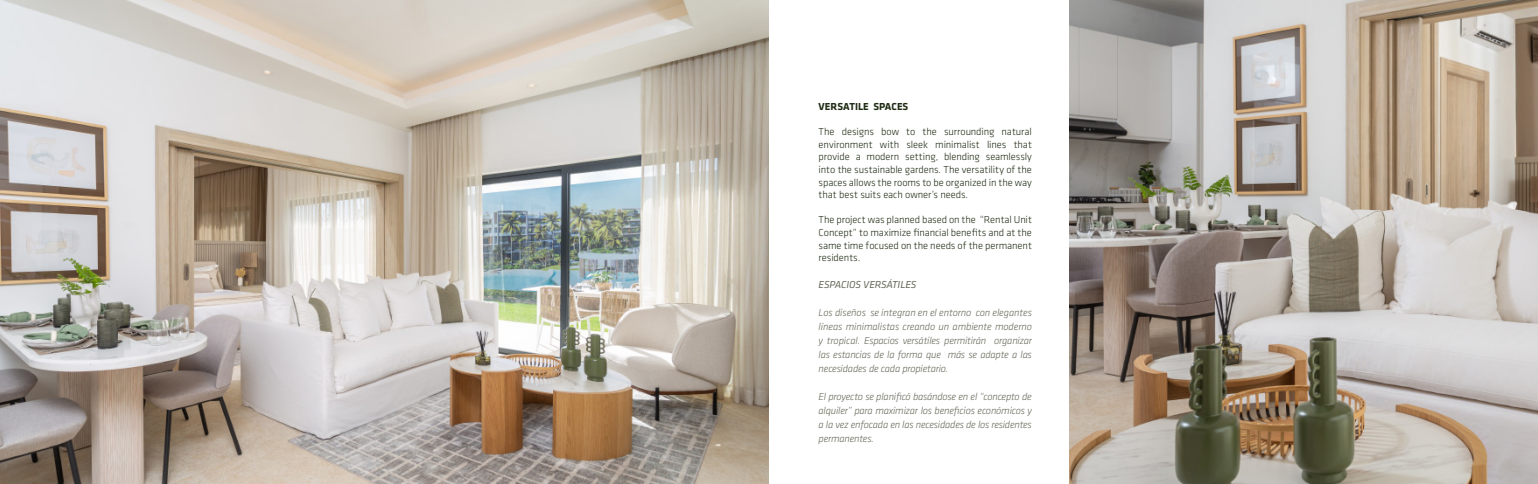
<style>
.page{position:relative;width:1538px;height:484px;background:#fff}
.page>*{position:absolute;margin:0;border:0;box-sizing:border-box;transform-origin:0 0}
.t1{font:300 10.5px/12.6px "Klavika Basic";letter-spacing:-.005em;color:#212e16;text-align:justify}
.t2{font:italic 300 10.5px/14px "Klavika Basic";letter-spacing:-.02em;color:#646857;text-align:justify}
.t3{font:italic 10.5px "Klavika Basic";letter-spacing:-.02em;color:#646857}
.t4{font:700 10.5px "Klavika Basic";color:#212e16}
</style>
<div class="page">
<img style="left:1069px;top:0;width:469px;height:484px">
<img style="left:0;top:0;width:769px;height:484px">
<p class="t4" style="left:819px;top:99px;width:91px">VERSATILE SPACES</p>
<p class="t1" style="left:819px;top:125px;width:215px">The designs bow to the surrounding natural environment with sleek minimalist lines that provide a modern setting, blending seamlessly into the sustainable gardens. The versatility of the spaces allows the rooms to be organized in the way that best suits each owner’s needs.</p>
<p class="t1" style="left:819px;top:213px;width:215px">The project was planned based on the “Rental Unit Concept” to maximize financial benefits and at the same time focused on the needs of the permanent residents.</p>
<p class="t3" style="left:819px;top:278px;width:99px">ESPACIOS VERSÁTILES</p>
<p class="t2" style="left:819px;top:305px;width:215px">Los diseños se integran en el entorno con elegantes líneas minimalistas creando un ambiente moderno y tropical. Espacios versátiles permitirán organizar las estancias de la forma que más se adapte a las necesidades de cada propietario.</p>
<p class="t2" style="left:819px;top:389px;width:215px">El proyecto se planificó basándose en el “concepto de alquiler” para maximizar los beneficios económicos y a la vez enfocada en las necesidades de los residentes permanentes.</p>
</div>
